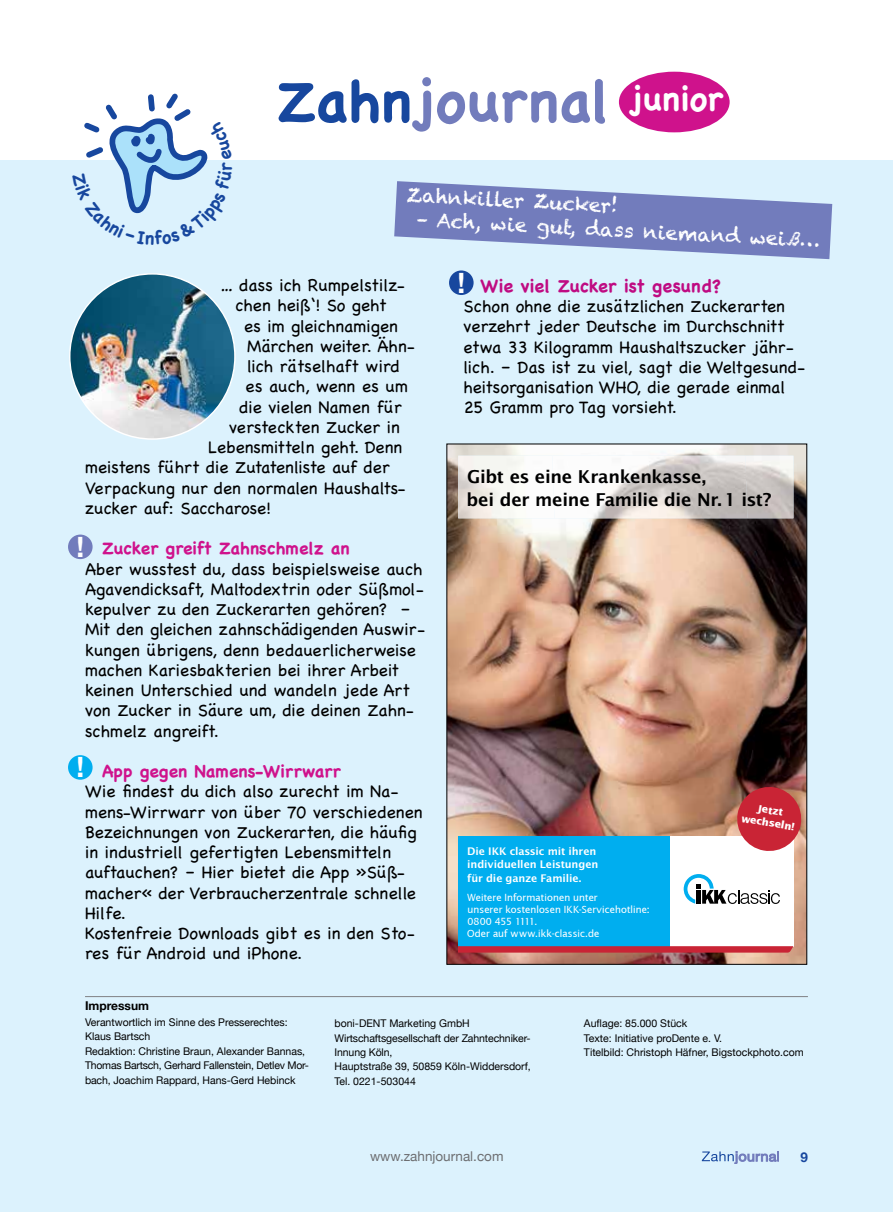
<style>
.page{position:relative;width:893px;height:1212px;background:#fff}
.page>*{position:absolute;margin:0;border:0;box-sizing:border-box;transform-origin:0 0}
.t1{font:700 58.05px "Chalkboard";color:#727cbc}
.t2{font:700 27.9px "Helvetica Neue";color:#fff}
.t3{font:19.5px "Chalkduster";color:#fff}
.t4{font:600 19.2px/23.1px "Lucida Sans EF";letter-spacing:-.01em;color:#000}
.t5{font:700 18px "Chalkboard";color:#bf0b82}
.t6{font:17.25px/20.2px "Chalkboard";color:#000}
.t7{font:700 17.25px "Chalkboard";color:#cf128c}
.t8{font:13.5px "Helvetica Neue";color:#6d6e71}
.t9{font:700 13.5px "Helvetica Neue";color:#17479e}
.t10{font:700 12.15px "Helvetica Neue";color:#000}
.t11{font:600 11.4px/13.6px "Lucida Sans EF";letter-spacing:-.005em;color:#fff}
.t12{font:10.65px/14.2px "Helvetica Neue";color:#000}
.t13{font:700 10.35px/12.5px "IKK Lucida Sans";color:#fff;text-align:center}
.t14{font:10.05px/12px "IKK Lucida Sans";letter-spacing:.01em;color:#fff}
.s1{color:#17479e}
</style>
<div class="page">
<div style="left:0;top:160px;width:893px;height:1052px;background:#dcf2fd"></div>
<div style="left:619px;top:72px;width:111px;height:60px;background:#cf128c;border-radius:50%"></div>
<svg style="left:702px;top:1151px;width:77px;height:13px"></svg>
<svg style="left:394px;top:181px;width:438px;height:78px"></svg>
<hr style="left:85px;top:996px;width:723px;height:1px;background:#808285">
<div style="left:68px;top:534px;width:25px;height:25px;background:#727cbc;border-radius:50%"></div>
<div style="left:68px;top:755px;width:25px;height:25px;background:#00aeef;border-radius:50%"></div>
<img style="left:448px;top:446px;width:357px;height:517px">
<img style="left:70px;top:274px;width:165px;height:165px;border-radius:83px">
<div style="left:449px;top:270px;width:25px;height:25px;background:#17479e;border-radius:50%"></div>
<svg style="left:84px;top:93px;width:124px;height:121px"></svg>
<h1 class="t1" style="left:277px;top:67px;width:448px"><span class="s1">Zahn</span>journal <sup>junior</sup></h1>
<p class="t3" style="left:408px;top:183px;width:213px;rotate:3deg">Zahnkiller Zucker!</p>
<p class="t3" style="left:416px;top:208px;width:406px;rotate:3deg">– Ach, wie gut, dass niemand weiß…</p>
<p class="t6" style="left:220px;top:275px;width:187px">… dass ich Rumpelstilz-</p>
<p class="t6" style="left:235px;top:295px;width:153px">chen heiß‘! So geht</p>
<p class="t6" style="left:244px;top:315px;width:155px">es im gleichnamigen</p>
<p class="t6" style="left:247px;top:336px;width:169px">Märchen weiter. Ähn-</p>
<p class="t6" style="left:247px;top:356px;width:154px">lich rätselhaft wird</p>
<p class="t6" style="left:246px;top:376px;width:164px">es auch, wenn es um</p>
<p class="t6" style="left:240px;top:396px;width:164px">die vielen Namen für</p>
<p class="t6" style="left:229px;top:417px;width:172px">versteckten Zucker in</p>
<p class="t6" style="left:208px;top:437px;width:196px">Lebensmitteln geht. Denn</p>
<p class="t6" style="left:85px;top:457px;width:306px">meistens führt die Zutatenliste auf der</p>
<p class="t6" style="left:85px;top:477px;width:322px">Verpackung nur den normalen Haushalts-</p>
<p class="t6" style="left:85px;top:498px;width:187px">zucker auf: Saccharose!</p>
<p class="t7" style="left:102px;top:538px;width:249px">Zucker greift Zahnschmelz an</p>
<p class="t6" style="left:85px;top:558px;width:342px">Aber wusstest du, dass beispielsweise auch Agavendicksaft, Maltodextrin oder Süßmol&shy;kepulver zu den Zuckerarten gehören? – Mit den gleichen zahnschädigenden Auswir&shy;kungen übrigens, denn bedauerlicherweise machen Kariesbakterien bei ihrer Arbeit keinen Unterschied und wandeln jede Art von Zucker in Säure um, die deinen Zahn&shy;schmelz angreift.</p>
<p class="t7" style="left:102px;top:761px;width:240px">App gegen Namens-Wirrwarr</p>
<p class="t6" style="left:85px;top:781px;width:339px">Wie findest du dich also zurecht im Na&shy;mens-Wirrwarr von über 70 verschiedenen Bezeichnungen von Zuckerarten, die häufig in industriell gefertigten Lebensmitteln auftauchen? – Hier bietet die App »Süß&shy;macher« der Verbraucherzentrale schnelle Hilfe.<br>Kostenfreie Downloads gibt es in den Sto&shy;res für Android und iPhone.</p>
<h2 class="t2" style="left:77px;top:525px;width:9px">!</h2>
<h2 class="t2" style="left:77px;top:745px;width:9px">!</h2>
<h2 class="t2" style="left:458px;top:261px;width:9px">!</h2>
<p class="t5" style="left:480px;top:275px;width:242px">Wie viel Zucker ist gesund?</p>
<p class="t6" style="left:463px;top:296px;width:343px">Schon ohne die zusätzlichen Zuckerarten verzehrt jeder Deutsche im Durchschnitt etwa 33 Kilogramm Haushaltszucker jähr&shy;lich. – Das ist zu viel, sagt die Weltgesund&shy;heitsorganisation WHO, die gerade einmal 25 Gramm pro Tag vorsieht.</p>
<p class="t4" style="left:466px;top:465px;width:307px">Gibt es eine Krankenkasse,<br>bei der meine Familie die Nr. 1 ist?</p>
<p class="t11" style="left:467px;top:844px;width:133px">Die IKK classic mit ihren individuellen Leistungen für die ganze Familie.</p>
<p class="t14" style="left:467px;top:891px;width:184px">Weitere Informationen unter<br>unserer kostenlosen IKK-Servicehotline:<br>0800 455 1111.<br>Oder auf www.ikk-classic.de</p>
<p class="t13" style="left:745px;top:799px;width:55px;rotate:10deg">Jetzt wechseln!</p>
<p class="t10" style="left:85px;top:996px;width:65px">Impressum</p>
<p class="t12" style="left:85px;top:1016px;width:225px">Verantwortlich im Sinne des Presserechtes:<br>Klaus Bartsch<br>Redaktion: Christine Braun, Alexander Bannas, Thomas Bartsch, Gerhard Fallenstein, Detlev Mor&shy;bach, Joachim Rappard, Hans-Gerd Hebinck</p>
<p class="t12" style="left:334px;top:1017px;width:198px">boni-DENT Marketing GmbH<br>Wirtschaftsgesellschaft der Zahntechniker-<br>Innung Köln,<br>Hauptstraße 39, 50859 Köln-Widdersdorf,<br>Tel. 0221-503044</p>
<p class="t12" style="left:584px;top:1017px;width:221px">Auflage: 85.000 Stück<br>Texte: Initiative proDente e. V.<br>Titelbild: Christoph Häfner, Bigstockphoto.com</p>
<p class="t8" style="left:370px;top:1146px;width:135px">www.zahnjournal.com</p>
<p class="t9" style="left:800px;top:1146px;width:9px">9</p>
</div>
